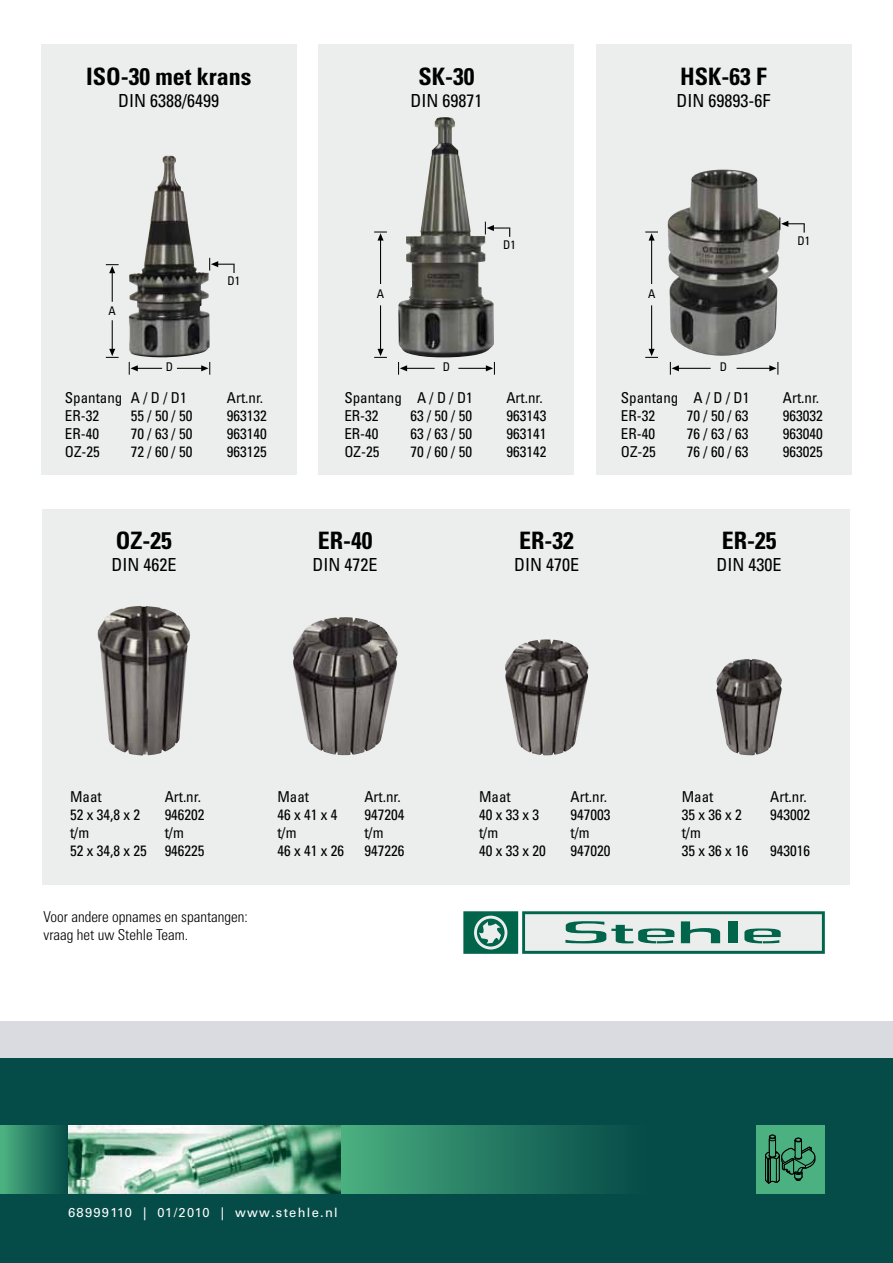
<style>
.page{position:relative;width:893px;height:1263px;background:#fff}
.page>*{position:absolute;margin:0;border:0;box-sizing:border-box;transform-origin:0 0}
.t1{font:700 condensed 24px "Univers LT Std";color:#000}
.t2{font:condensed 18px "Univers LT Std";color:#000}
.t3{font:condensed 15px/18px "Univers LT Std";color:#000}
.t4{font:300 condensed 15px/18px "Univers LT Std";color:#000}
.t5{font:12.9px "Univers LT Std";letter-spacing:.1em;color:#fff}
.t6{font:condensed 12px "Univers LT Std";color:#000}
</style>
<div class="page">
<div style="left:0;top:1056px;width:893px;height:207px;background:#054b47"></div>
<div style="left:0;top:1021px;width:893px;height:37px;background:#d9dbe0"></div>
<svg style="left:463px;top:911px;width:362px;height:43px;background:#96bbb2"></svg>
<div style="left:756px;top:1126px;width:68px;height:68px;background:#4bb180"></div>
<svg style="left:765px;top:1135px;width:51px;height:49px"></svg>
<div style="left:0;top:1126px;width:68px;height:67px;background:linear-gradient(to right,#4db382,#064b48)"></div>
<div style="left:340px;top:1126px;width:306px;height:67px;background:linear-gradient(to right,#4aae7f,#044947)"></div>
<img style="left:68px;top:1125px;width:273px;height:68px">
<div style="left:43px;top:509px;width:807px;height:375px;background:#eceded"></div>
<div style="left:41px;top:45px;width:255px;height:430px;background:#eceded"></div>
<div style="left:319px;top:45px;width:255px;height:430px;background:#eceded"></div>
<div style="left:596px;top:45px;width:255px;height:430px;background:#eceded"></div>
<img style="left:129px;top:156px;width:81px;height:202px">
<img style="left:97px;top:606px;width:93px;height:149px">
<img style="left:292px;top:617px;width:106px;height:138px">
<img style="left:505px;top:639px;width:83px;height:116px">
<img style="left:716px;top:659px;width:66px;height:96px">
<img style="left:398px;top:117px;width:96px;height:240px">
<img style="left:667px;top:169px;width:113px;height:187px">
<svg style="left:129px;top:362px;width:33px;height:13px"></svg>
<svg style="left:398px;top:362px;width:37px;height:13px"></svg>
<svg style="left:670px;top:362px;width:41px;height:13px"></svg>
<svg style="left:177px;top:362px;width:33px;height:13px"></svg>
<svg style="left:458px;top:362px;width:37px;height:13px"></svg>
<svg style="left:736px;top:362px;width:43px;height:13px"></svg>
<svg style="left:106px;top:264px;width:13px;height:38px"></svg>
<svg style="left:374px;top:232px;width:13px;height:52px"></svg>
<svg style="left:645px;top:232px;width:13px;height:52px"></svg>
<svg style="left:106px;top:320px;width:13px;height:38px"></svg>
<svg style="left:374px;top:305px;width:13px;height:53px"></svg>
<svg style="left:645px;top:305px;width:13px;height:53px"></svg>
<svg style="left:209px;top:258px;width:26px;height:15px"></svg>
<svg style="left:485px;top:222px;width:25px;height:15px"></svg>
<svg style="left:780px;top:217px;width:25px;height:16px"></svg>
<h1 class="t1" style="left:86px;top:62px;width:167px">ISO-30 met krans</h1>
<p class="t2" style="left:118px;top:89px;width:102px">DIN 6388/6499</p>
<p class="t6" style="left:109px;top:303px;width:9px">A</p>
<p class="t6" style="left:227px;top:273px;width:14px">D1</p>
<h1 class="t1" style="left:418px;top:62px;width:57px">SK-30</h1>
<p class="t2" style="left:410px;top:89px;width:73px">DIN 69871</p>
<h1 class="t1" style="left:680px;top:62px;width:88px">HSK-63 F</h1>
<p class="t2" style="left:677px;top:89px;width:95px">DIN 69893-6F</p>
<p class="t6" style="left:503px;top:237px;width:14px">D1</p>
<p class="t6" style="left:798px;top:233px;width:14px">D1</p>
<p class="t6" style="left:377px;top:286px;width:9px">A</p>
<p class="t6" style="left:648px;top:286px;width:9px">A</p>
<p class="t6" style="left:166px;top:359px;width:9px">D</p>
<p class="t6" style="left:443px;top:359px;width:9px">D</p>
<p class="t6" style="left:720px;top:359px;width:9px">D</p>
<p class="t3" style="left:65px;top:388px;width:123px">Spantang A / D / D1</p>
<p class="t3" style="left:227px;top:388px;width:38px">Art.nr.</p>
<p class="t3" style="left:65px;top:406px;width:36px">ER-32</p>
<p class="t3" style="left:131px;top:406px;width:63px">55 / 50 / 50</p>
<p class="t3" style="left:227px;top:406px;width:41px">963132</p>
<p class="t3" style="left:65px;top:424px;width:36px">ER-40</p>
<p class="t3" style="left:131px;top:424px;width:63px">70 / 63 / 50</p>
<p class="t3" style="left:227px;top:424px;width:41px">963140</p>
<p class="t3" style="left:65px;top:442px;width:36px">OZ-25</p>
<p class="t3" style="left:131px;top:442px;width:63px">72 / 60 / 50</p>
<p class="t3" style="left:227px;top:442px;width:41px">963125</p>
<h1 class="t1" style="left:116px;top:526px;width:57px">OZ-25</h1>
<p class="t2" style="left:111px;top:553px;width:66px">DIN 462E</p>
<p class="t3" style="left:344px;top:388px;width:130px">Spantang A / D / D1</p>
<p class="t3" style="left:506px;top:388px;width:38px">Art.nr.</p>
<p class="t3" style="left:344px;top:406px;width:36px">ER-32</p>
<p class="t3" style="left:410px;top:406px;width:63px">63 / 50 / 50</p>
<p class="t3" style="left:506px;top:406px;width:41px">963143</p>
<p class="t3" style="left:344px;top:424px;width:36px">ER-40</p>
<p class="t3" style="left:410px;top:424px;width:63px">63 / 63 / 50</p>
<p class="t3" style="left:506px;top:424px;width:41px">963141</p>
<p class="t3" style="left:344px;top:442px;width:36px">OZ-25</p>
<p class="t3" style="left:410px;top:442px;width:63px">70 / 60 / 50</p>
<p class="t3" style="left:506px;top:442px;width:41px">963142</p>
<h1 class="t1" style="left:318px;top:526px;width:56px">ER-40</h1>
<p class="t2" style="left:313px;top:553px;width:66px">DIN 472E</p>
<h1 class="t1" style="left:519px;top:526px;width:56px">ER-32</h1>
<p class="t2" style="left:514px;top:553px;width:66px">DIN 470E</p>
<p class="t3" style="left:621px;top:388px;width:130px">Spantang A / D / D1</p>
<p class="t3" style="left:783px;top:388px;width:38px">Art.nr.</p>
<p class="t3" style="left:621px;top:406px;width:36px">ER-32</p>
<p class="t3" style="left:687px;top:406px;width:63px">70 / 50 / 63</p>
<p class="t3" style="left:783px;top:406px;width:41px">963032</p>
<p class="t3" style="left:621px;top:424px;width:36px">ER-40</p>
<p class="t3" style="left:687px;top:424px;width:63px">76 / 63 / 63</p>
<p class="t3" style="left:783px;top:424px;width:41px">963040</p>
<p class="t3" style="left:621px;top:442px;width:36px">OZ-25</p>
<p class="t3" style="left:687px;top:442px;width:63px">76 / 60 / 63</p>
<p class="t3" style="left:783px;top:442px;width:41px">963025</p>
<h1 class="t1" style="left:722px;top:526px;width:56px">ER-25</h1>
<p class="t2" style="left:717px;top:553px;width:66px">DIN 430E</p>
<p class="t3" style="left:70px;top:787px;width:33px">Maat</p>
<p class="t3" style="left:165px;top:787px;width:38px">Art.nr.</p>
<p class="t3" style="left:70px;top:805px;width:71px">52 x 34,8 x 2</p>
<p class="t3" style="left:165px;top:805px;width:41px">946202</p>
<p class="t3" style="left:70px;top:823px;width:21px">t/m</p>
<p class="t3" style="left:70px;top:823px;width:136px;text-indent:94px">t/m<br>52 x 34,8 x 25 946225</p>
<p class="t4" style="left:44px;top:908px;width:206px">Voor andere opnames en spantangen: vraag het uw Stehle Team.</p>
<p class="t3" style="left:277px;top:787px;width:33px">Maat</p>
<p class="t3" style="left:364px;top:787px;width:38px">Art.nr.</p>
<p class="t3" style="left:277px;top:805px;width:61px">46 x 41 x 4</p>
<p class="t3" style="left:364px;top:805px;width:41px">947204</p>
<p class="t3" style="left:277px;top:823px;width:21px">t/m</p>
<p class="t3" style="left:364px;top:823px;width:21px">t/m</p>
<p class="t3" style="left:277px;top:841px;width:68px">46 x 41 x 26</p>
<p class="t3" style="left:364px;top:841px;width:41px">947226</p>
<p class="t3" style="left:479px;top:787px;width:33px">Maat</p>
<p class="t3" style="left:571px;top:787px;width:38px">Art.nr.</p>
<p class="t3" style="left:479px;top:805px;width:61px">40 x 33 x 3</p>
<p class="t3" style="left:571px;top:805px;width:41px">947003</p>
<p class="t3" style="left:479px;top:823px;width:21px">t/m</p>
<p class="t3" style="left:571px;top:823px;width:21px">t/m</p>
<p class="t3" style="left:479px;top:841px;width:68px">40 x 33 x 20</p>
<p class="t3" style="left:571px;top:841px;width:41px">947020</p>
<p class="t3" style="left:682px;top:787px;width:33px">Maat</p>
<p class="t3" style="left:770px;top:787px;width:38px">Art.nr.</p>
<p class="t3" style="left:682px;top:805px;width:61px">35 x 36 x 2</p>
<p class="t3" style="left:770px;top:805px;width:41px">943002</p>
<p class="t3" style="left:682px;top:823px;width:68px">t/m<br>35 x 36 x 16</p>
<p class="t3" style="left:770px;top:841px;width:41px">943016</p>
<p class="t5" style="left:68px;top:1205px;width:271px">68999110 | 01/2010 | www.stehle.nl</p>
</div>
